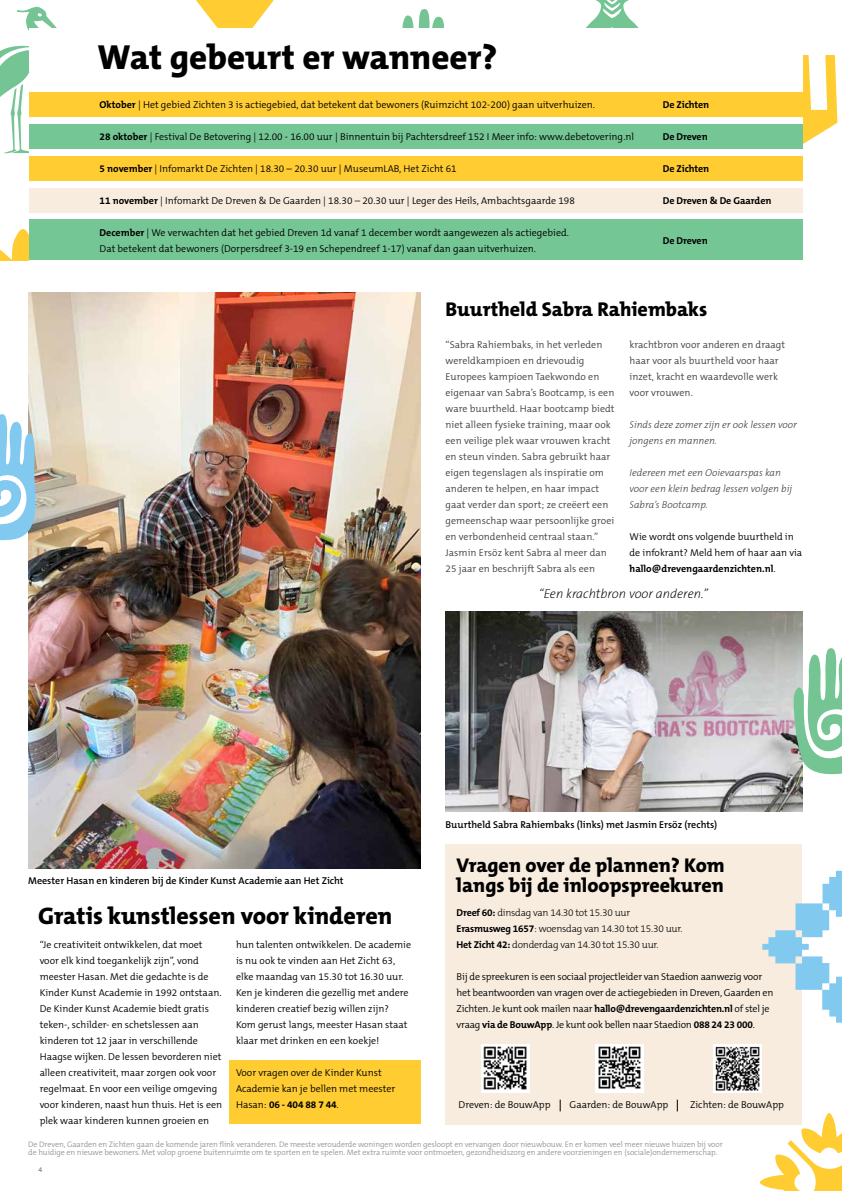
<style>
.page{position:relative;width:842px;height:1191px;background:#fff}
.page>*{position:absolute;margin:0;border:0;box-sizing:border-box;transform-origin:0 0}
.t1{font:800 35px "The Mix B W8";color:#000}
.t2{font:800 24px "The Mix B W8";color:#000}
.t3{font:800 20px/20px "The Mix B W8";color:#000}
.t4{font:italic 200 13px "The Sans B W2";color:#000}
.t5{font:300 10px/16px "The Mix B W4";color:#000}
.t6{font:300 10px/16px "The Mix B W4";letter-spacing:.005em;color:#414042}
.t7{font:300 10px/16px "The Mix B W4";letter-spacing:-.02em;color:#000}
.t8{font:italic 300 10px/16px "The Mix B W3";color:#414042}
.t9{font:300 10px/16px "The Mix B W3";letter-spacing:-.02em;color:#000}
.t10{font:600 10px "The Mix B W6";color:#000}
.t11{font:700 10px "The Mix B W7";letter-spacing:-.01em;color:#000}
.t12{font:300 8px/8px "The Mix B W4";letter-spacing:-.01em;color:#939598}
.t13{font:300 7px "The Mix B W3";color:#414042}
.s1{font-family:"The Mix B W7";font-weight:700}
.s2{font-family:"The Mix B W4";font-weight:300}
</style>
<div class="page">
<svg style="left:586px;top:0;width:53px;height:28px"></svg>
<svg style="left:196px;top:0;width:78px;height:28px"></svg>
<svg style="left:402px;top:9px;width:42px;height:19px"></svg>
<svg style="left:0;top:229px;width:29px;height:32px"></svg>
<svg style="left:0;top:7px;width:57px;height:147px"></svg>
<svg style="left:802px;top:55px;width:35px;height:105px"></svg>
<div style="left:445px;top:844px;width:357px;height:280px;background:#f7ecdd"></div>
<img style="left:445px;top:612px;width:357px;height:199px">
<svg style="left:760px;top:1113px;width:82px;height:78px"></svg>
<svg style="left:794px;top:642px;width:48px;height:133px"></svg>
<svg style="left:762px;top:871px;width:80px;height:151px"></svg>
<div style="left:29px;top:28px;width:773px;height:344px;background:#fff"></div>
<img style="left:28px;top:292px;width:393px;height:576px">
<svg style="left:0;top:408px;width:39px;height:133px"></svg>
<div style="left:229px;top:1060px;width:192px;height:64px;background:#ffcc31"></div>
<div style="left:29px;top:124px;width:773px;height:24px;background:#74c694"></div>
<div style="left:29px;top:156px;width:773px;height:24px;background:#ffcc31"></div>
<div style="left:29px;top:92px;width:773px;height:24px;background:#ffcc31"></div>
<div style="left:29px;top:188px;width:773px;height:24px;background:#f7ecdd"></div>
<div style="left:29px;top:220px;width:773px;height:40px;background:#74c694"></div>
<svg style="left:560px;top:1099px;width:1px;height:12px"></svg>
<svg style="left:677px;top:1099px;width:1px;height:12px"></svg>
<img style="left:713px;top:1044px;width:48px;height:48px">
<img style="left:481px;top:1044px;width:48px;height:48px">
<img style="left:595px;top:1044px;width:48px;height:48px">
<h1 class="t1" style="left:97px;top:35px;width:401px">Wat gebeurt er wanneer?</h1>
<p class="t5" style="left:100px;top:97px;width:497px"><span class="s1">Oktober</span> | Het gebied Zichten 3 is actiegebied, dat betekent dat bewoners (Ruimzicht 102-200) gaan uitverhuizen.</p>
<p class="t5" style="left:100px;top:129px;width:536px"><span class="s1">28 oktober</span> | Festival De Betovering | 12.00 - 16.00 uur | Binnentuin bij Pachtersdreef 152 I Meer info: www.debetovering.nl</p>
<p class="t5" style="left:100px;top:161px;width:359px"><span class="s1">5 november</span> | Infomarkt De Zichten | 18.30 – 20.30 uur | MuseumLAB, Het Zicht 61</p>
<p class="t5" style="left:100px;top:193px;width:477px"><span class="s1">11 november</span> | Infomarkt De Dreven &amp; De Gaarden | 18.30 – 20.30 uur | Leger des Heils, Ambachtsgaarde 198</p>
<p class="t5" style="left:100px;top:225px;width:471px"><span class="s1">December</span> | We verwachten dat het gebied Dreven 1d vanaf 1 december wordt aangewezen als actiegebied.<br>Dat betekent dat bewoners (Dorpersdreef 3-19 en Schependreef 1-17) vanaf dan gaan uitverhuizen.</p>
<p class="t11" style="left:663px;top:98px;width:48px">De Zichten</p>
<p class="t11" style="left:663px;top:130px;width:46px">De Dreven</p>
<p class="t11" style="left:663px;top:162px;width:48px">De Zichten</p>
<p class="t11" style="left:663px;top:194px;width:110px">De Dreven &amp; De Gaarden</p>
<p class="t11" style="left:663px;top:234px;width:46px">De Dreven</p>
<h3 class="t3" style="left:445px;top:299px;width:263px">Buurtheld Sabra Rahiembaks</h3>
<p class="t6" style="left:445px;top:337px;width:171px">“Sabra Rahiembaks, in het verleden wereldkampioen en drievoudig Europees kampioen Taekwondo en eigenaar van Sabra’s Bootcamp, is een ware buurtheld. Haar bootcamp biedt niet alleen fysieke training, maar ook een veilige plek waar vrouwen kracht en steun vinden. Sabra gebruikt haar eigen tegenslagen als inspiratie om anderen te helpen, en haar impact gaat verder dan sport; ze creëert een gemeenschap waar persoonlijke groei en verbondenheid centraal staan.” Jasmin Ersöz kent Sabra al meer dan 25 jaar en beschrijft Sabra als een</p>
<p class="t6" style="left:630px;top:337px;width:157px">krachtbron voor anderen en draagt haar voor als buurtheld voor haar inzet, kracht en waardevolle werk voor vrouwen.</p>
<p class="t8" style="left:630px;top:417px;width:169px">Sinds deze zomer zijn er ook lessen voor jongens en mannen.</p>
<p class="t8" style="left:630px;top:465px;width:164px">Iedereen met een Ooievaarspas kan voor een klein bedrag lessen volgen bij<br>Sabra’s Bootcamp.</p>
<p class="t5" style="left:630px;top:529px;width:174px">Wie wordt ons volgende buurtheld in de infokrant? Meld hem of haar aan via</p>
<p class="t11" style="left:630px;top:562px;width:148px">hallo@drevengaardenzichten.nl<span class="s2">.</span></p>
<h3 class="t4" style="left:539px;top:586px;width:171px">“Een krachtbron voor anderen.”</h3>
<p class="t10" style="left:28px;top:874px;width:317px">Meester Hasan en kinderen bij de Kinder Kunst Academie aan Het Zicht</p>
<h2 class="t2" style="left:38px;top:900px;width:356px">Gratis kunstlessen voor kinderen</h2>
<p class="t5" style="left:40px;top:937px;width:184px">“Je creativiteit ontwikkelen, dat moet voor elk kind toegankelijk zijn”, vond meester Hasan. Met die gedachte is de Kinder Kunst Academie in 1992 ontstaan.<br>De Kinder Kunst Academie biedt gratis teken-, schilder- en schetslessen aan kinderen tot 12 jaar in verschillende Haagse wijken. De lessen bevorderen niet alleen creativiteit, maar zorgen ook voor regelmaat. En voor een veilige omgeving voor kinderen, naast hun thuis. Het is een plek waar kinderen kunnen groeien en</p>
<p class="t5" style="left:236px;top:937px;width:177px">hun talenten ontwikkelen. De academie is nu ook te vinden aan Het Zicht 63, elke maandag van 15.30 tot 16.30 uur.<br>Ken je kinderen die gezellig met andere kinderen creatief bezig willen zijn?<br>Kom gerust langs, meester Hasan staat klaar met drinken en een koekje!</p>
<p class="t5" style="left:236px;top:1065px;width:161px">Voor vragen over de Kinder Kunst<br>Academie kan je bellen met meester</p>
<p class="t11" style="left:236px;top:1098px;width:104px"><span class="s2">Hasan:</span> 06 - 404 88 7 44<span class="s2">.</span></p>
<p class="t10" style="left:445px;top:818px;width:273px">Buurtheld Sabra Rahiembaks (links) met Jasmin Ersöz (rechts)</p>
<h3 class="t3" style="left:457px;top:855px;width:270px">Vragen over de plannen? Kom langs bij de inloopspreekuren</h3>
<p class="t9" style="left:457px;top:905px;width:227px"><span class="s1">Dreef 60:</span> dinsdag van 14.30 tot 15.30 uur<br><span class="s1">Erasmusweg 1657</span>: woensdag van 14.30 tot 15.30 uur.<br><span class="s1">Het Zicht 42:</span> donderdag van 14.30 tot 15.30 uur.</p>
<p class="t7" style="left:457px;top:969px;width:318px">Bij de spreekuren is een sociaal projectleider van Staedion aanwezig voor het beantwoorden van vragen over de actiegebieden in Dreven, Gaarden en Zichten. Je kunt ook mailen naar <span class="s1">hallo@drevengaardenzichten.nl</span> of stel je vraag <span class="s1">via de BouwApp</span>. Je kunt ook bellen naar Staedion <span class="s1">088 24 23 000</span>.</p>
<p class="t5" style="left:458px;top:1097px;width:94px">Dreven: de BouwApp</p>
<p class="t5" style="left:569px;top:1097px;width:100px">Gaarden: de BouwApp</p>
<p class="t5" style="left:690px;top:1097px;width:95px">Zichten: de BouwApp</p>
<p class="t12" style="left:28px;top:1140px;width:696px">De Dreven, Gaarden en Zichten gaan de komende jaren flink veranderen. De meeste verouderde woningen worden gesloopt en vervangen door nieuwbouw. En er komen veel meer nieuwe huizen bij voor de huidige en nieuwe bewoners. Met volop groene buitenruimte om te sporten en te spelen. Met extra ruimte voor ontmoeten, gezondheidszorg en andere voorzieningen en (sociale)ondernemerschap.</p>
<p class="t13" style="left:39px;top:1165px;width:5px">4</p>
</div>
